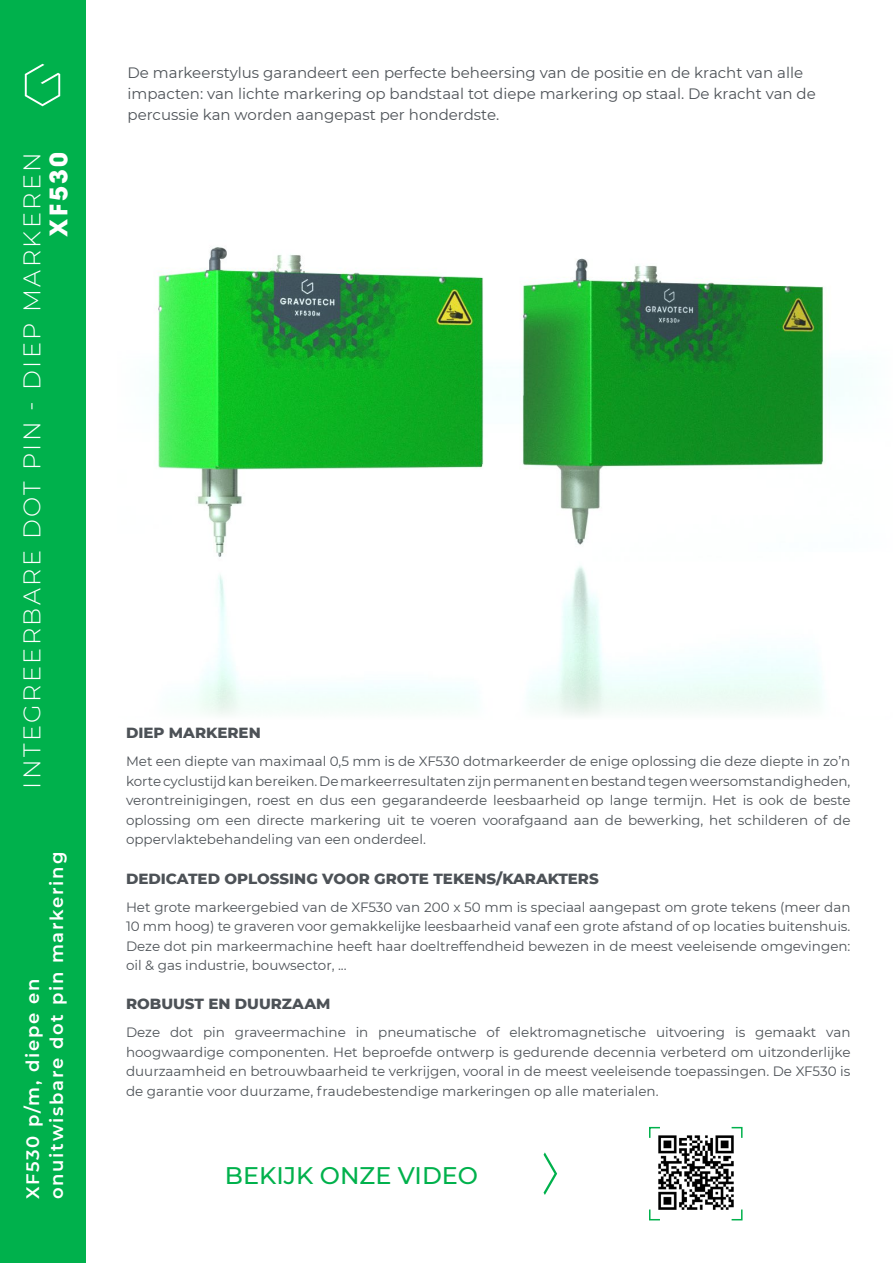
<style>
.page{position:relative;width:893px;height:1263px;background:#fff}
.page>*{position:absolute;margin:0;border:0;box-sizing:border-box;transform-origin:0 0}
.t1{font:300 24px "Montserrat";letter-spacing:.1em;color:#fff}
.t2{font:500 24px "Montserrat";color:#00b14c}
.t3{font:700 24px "Avant Garde";letter-spacing:.1em;color:#fff}
.t4{font:600 18px/24px "Montserrat";letter-spacing:.1em;color:#fff}
.t5{font:15px/21px "Montserrat";color:#4d5257}
.t6{font:800 15px "Montserrat";color:#4d5257}
.t7{font:13.5px/19.5px "Montserrat";color:#4d5257;text-align:justify}
</style>
<div class="page">
<div style="left:0;top:0;width:85px;height:1263px;background:#00b14c"></div>
<svg style="left:25px;top:64px;width:35px;height:42px"></svg>
<img style="left:156px;top:247px;width:696px;height:469px">
<svg style="left:544px;top:1152px;width:13px;height:43px"></svg>
<svg style="left:649px;top:1126px;width:11px;height:12px"></svg>
<svg style="left:649px;top:1209px;width:11px;height:12px"></svg>
<svg style="left:731px;top:1126px;width:12px;height:12px"></svg>
<svg style="left:731px;top:1209px;width:12px;height:12px"></svg>
<div style="left:654px;top:1132px;width:83px;height:83px;background:#fff"></div>
<img style="left:658px;top:1135px;width:76px;height:75px">
<h1 class="t1" style="left:16px;top:788px;width:638px;rotate:-90deg">INTEGREERBARE DOT PIN - DIEP MARKEREN</h1>
<h1 class="t3" style="left:43px;top:237px;width:86px;rotate:-90deg">XF530</h1>
<h2 class="t4" style="left:20px;top:1199px;width:349px;rotate:-90deg">XF530 p/m, diepe en onuitwisbare dot pin markering</h2>
<p class="t5" style="left:128px;top:62px;width:690px">De markeerstylus garandeert een perfecte beheersing van de positie en de kracht van alle impacten: van lichte markering op bandstaal tot diepe markering op staal. De kracht van de percussie kan worden aangepast per honderdste.</p>
<p class="t6" style="left:126px;top:722px;width:136px">DIEP MARKEREN</p>
<p class="t7" style="left:126px;top:751px;width:726px">Met een diepte van maximaal 0,5 mm is de XF530 dotmarkeerder de enige oplossing die deze diepte in zo’n korte cyclustijd kan bereiken. De markeerresultaten zijn permanent en bestand tegen weersomstandigheden, verontreinigingen, roest en dus een gegarandeerde leesbaarheid op lange termijn. Het is ook de beste oplossing om een directe markering uit te voeren voorafgaand aan de bewerking, het schilderen of de oppervlaktebehandeling van een onderdeel.</p>
<p class="t6" style="left:126px;top:867px;width:474px">DEDICATED OPLOSSING VOOR GROTE TEKENS/KARAKTERS</p>
<p class="t7" style="left:126px;top:896px;width:726px">Het grote markeergebied van de XF530 van 200 x 50 mm is speciaal aangepast om grote tekens (meer dan 10 mm hoog) te graveren voor gemakkelijke leesbaarheid vanaf een grote afstand of op locaties buitenshuis.<br>Deze dot pin markeermachine heeft haar doeltreffendheid bewezen in de meest veeleisende omgevingen: oil &amp; gas industrie, bouwsector, ...</p>
<p class="t6" style="left:126px;top:993px;width:206px">ROBUUST EN DUURZAAM</p>
<p class="t7" style="left:126px;top:1022px;width:726px">Deze dot pin graveermachine in pneumatische of elektromagnetische uitvoering is gemaakt van hoogwaardige componenten. Het beproefde ontwerp is gedurende decennia verbeterd om uitzonderlijke duurzaamheid en betrouwbaarheid te verkrijgen, vooral in de meest veeleisende toepassingen. De XF530 is de garantie voor duurzame, fraudebestendige markeringen op alle materialen.</p>
<h1 class="t2" style="left:225px;top:1159px;width:255px">BEKIJK ONZE VIDEO</h1>
</div>
